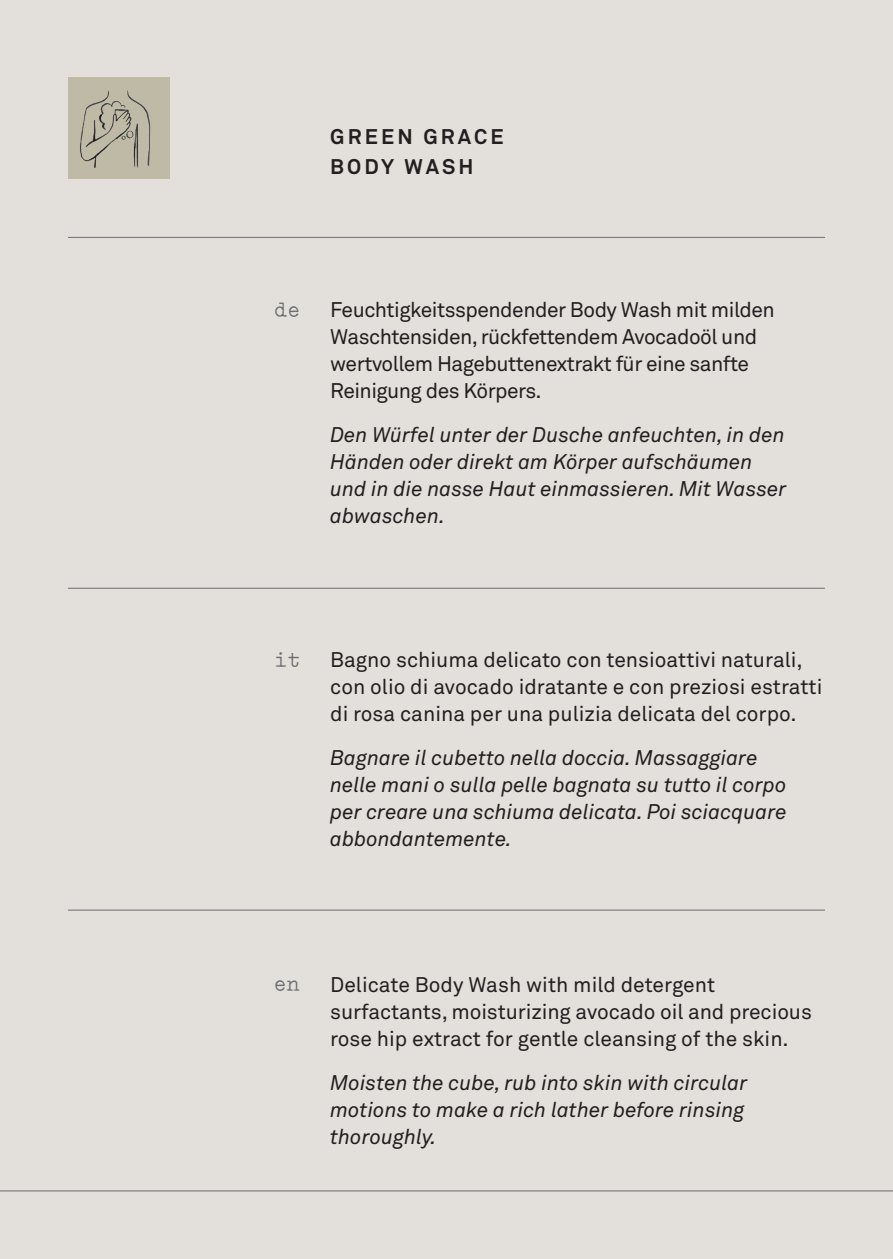
<style>
.page{position:relative;width:893px;height:1259px;background:#e3e0dc}
.page>*{position:absolute;margin:0;border:0;box-sizing:border-box;transform-origin:0 0}
.t1{font:italic 21px/27px "Akkurat Pro";color:#231f20}
.t2{font:21px/27px "Akkurat Pro";letter-spacing:-.005em;color:#231f20}
.t3{font:21px/27px "Akkurat Pro";letter-spacing:-.025em;color:#231f20}
.t4{font:700 21px/30px "Akkurat Pro";letter-spacing:.15em;color:#231f20}
.t5{font:21px "Old Typewriter Reg";color:#6c6d70}
</style>
<div class="page">
<hr style="left:68px;top:588px;width:757px;height:1px;background:#6c6d70">
<hr style="left:68px;top:237px;width:757px;height:1px;background:#6c6d70">
<hr style="left:68px;top:909px;width:757px;height:1px;background:#6c6d70">
<hr style="left:0;top:1190px;width:893px;height:1px;background:#6c6d70">
<div style="left:68px;top:77px;width:101px;height:101px;background:#bebaa5"></div>
<img style="left:80px;top:90px;width:71px;height:78px">
<p class="t4" style="left:330px;top:122px;width:175px">GREEN GRACE<br>BODY WASH</p>
<p class="t5" style="left:275px;top:298px;width:27px">de</p>
<p class="t3" style="left:330px;top:297px;width:446px">Feuchtigkeitsspendender Body Wash mit milden Waschtensiden, rückfettendem Avocadoöl und wertvollem Hagebuttenextrakt für eine sanfte Reinigung des Körpers.</p>
<p class="t1" style="left:330px;top:422px;width:458px">Den Würfel unter der Dusche anfeuchten, in den Händen oder direkt am Körper aufschäumen und in die nasse Haut einmassieren. Mit Wasser abwaschen.</p>
<p class="t5" style="left:275px;top:647px;width:27px">it</p>
<p class="t2" style="left:330px;top:647px;width:494px">Bagno schiuma delicato con tensioattivi naturali, con olio di avocado idratante e con preziosi estratti di rosa canina per una pulizia delicata del corpo.</p>
<p class="t1" style="left:330px;top:745px;width:458px">Bagnare il cubetto nella doccia. Massaggiare nelle mani o sulla pelle bagnata su tutto il corpo per creare una schiuma delicata. Poi sciacquare abbondantemente.</p>
<p class="t5" style="left:274px;top:971px;width:27px">en</p>
<p class="t2" style="left:330px;top:971px;width:483px">Delicate Body Wash with mild detergent surfactants, moisturizing avocado oil and precious rose hip extract for gentle cleansing of the skin.</p>
<p class="t1" style="left:330px;top:1069px;width:419px">Moisten the cube, rub into skin with circular motions to make a rich lather before rinsing thoroughly.</p>
</div>
